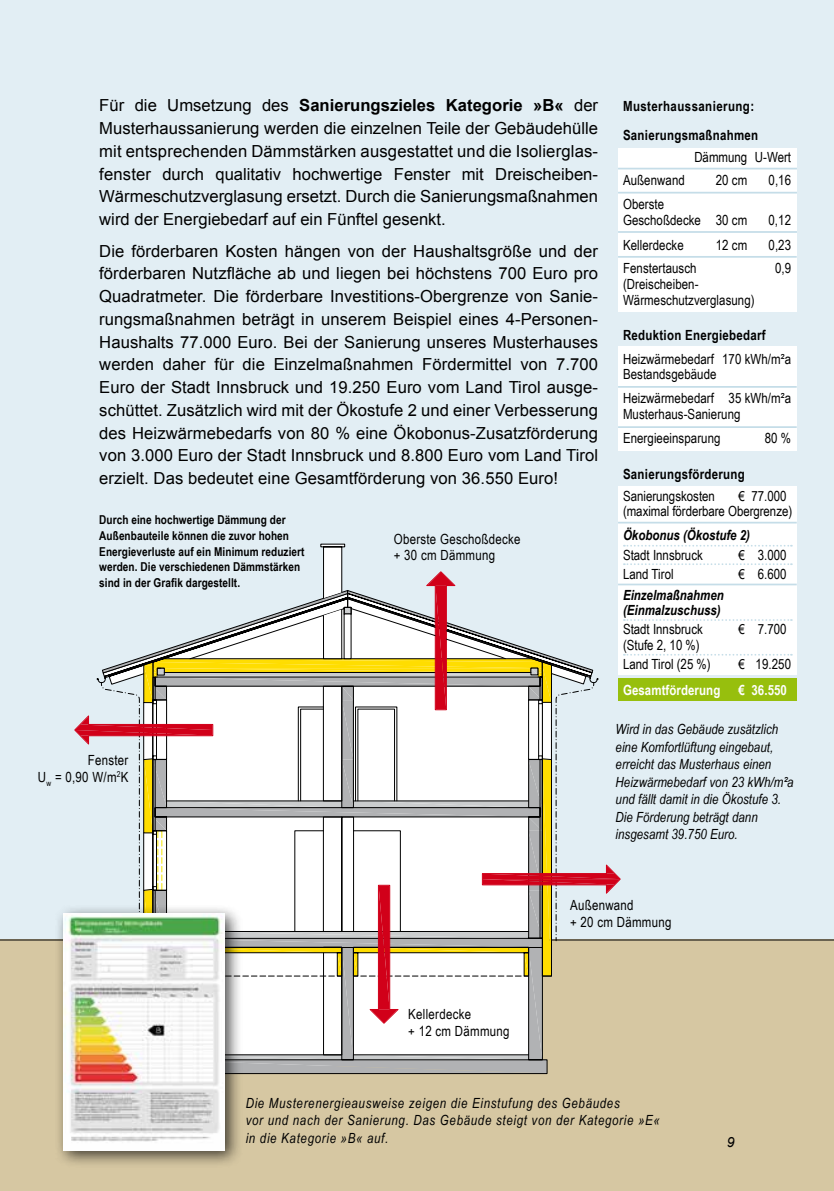
<style>
.page{position:relative;width:834px;height:1191px;background:#fff}
.page>*{position:absolute;margin:0;border:0;box-sizing:border-box;transform-origin:0 0}
.t1{font:16.62px/22.8px "Arial";letter-spacing:.005em;color:#000;text-align:justify}
.t2{font:14px/15.8px "Arial Narrow";letter-spacing:.005em;color:#000}
.t3{font:italic 14px/17.5px "Arial Narrow";letter-spacing:.005em;color:#000}
.t4{font:italic 14px/17.5px "Arial Narrow";letter-spacing:.05em;color:#000}
.t5{font:700 14px/29.8px "Arial Narrow";letter-spacing:.02em;color:#000}
.t6{font:italic 700 14px/14.9px "Arial Narrow";color:#000}
.t7{font:700 14px "Arial Narrow";letter-spacing:.005em;color:#fff}
.t8{font:italic 14px "Arial";color:#000}
.t9{font:700 12.25px/15.8px "Arial Narrow";letter-spacing:.005em;color:#000}
.s1{font-weight:700}
</style>
<div class="page">
<div style="left:0;top:0;width:833px;height:940px;background:#e2eef4"></div>
<div style="left:0;top:940px;width:833px;height:251px;background:#d6c7a2"></div>
<hr style="left:0;top:939px;width:833px;height:1px;background:#000">
<div style="left:55px;top:904px;width:188px;height:264px;background:#000;opacity:.7"></div>
<img style="left:63px;top:913px;width:161px;height:237px">
<div style="left:618px;top:148px;width:178px;height:163px;background:#fff"></div>
<div style="left:618px;top:347px;width:178px;height:104px;background:#fff"></div>
<div style="left:618px;top:486px;width:178px;height:189px;background:#fff"></div>
<div style="left:618px;top:678px;width:178px;height:23px;background:#97bf0d"></div>
<hr style="left:618px;top:386px;width:178px;height:2px;background:#c5dde8">
<hr style="left:618px;top:426px;width:178px;height:2px;background:#c5dde8">
<hr style="left:618px;top:522px;width:178px;height:1px;background:#c5dde8">
<hr style="left:618px;top:583px;width:178px;height:2px;background:#c5dde8">
<hr style="left:618px;top:168px;width:178px;height:1px;background:#c5dde8">
<hr style="left:618px;top:231px;width:178px;height:2px;background:#c5dde8">
<hr style="left:618px;top:192px;width:178px;height:1px;background:#c5dde8">
<hr style="left:618px;top:256px;width:178px;height:2px;background:#c5dde8">
<svg style="left:623px;top:545px;width:168px;height:1px"></svg>
<svg style="left:623px;top:563px;width:168px;height:2px"></svg>
<svg style="left:74px;top:571px;width:717px;height:502px"></svg>
<p class="t1" style="left:99px;top:94px;width:500px">Für die Umsetzung des <span class="s1">Sanierungszieles Kategorie »B«</span> der Musterhaussanierung werden die einzelnen Teile der Gebäudehülle mit entsprechenden Dämmstärken ausgestattet und die Isolierglas&shy;fenster durch qualitativ hochwertige Fenster mit Dreischeiben-Wärmeschutzverglasung ersetzt. Durch die Sanierungsmaßnahmen wird der Energiebedarf auf ein Fünftel gesenkt.</p>
<p class="t1" style="left:99px;top:239px;width:500px">Die förderbaren Kosten hängen von der Haushaltsgröße und der förderbaren Nutzfläche ab und liegen bei höchstens 700 Euro pro Quadratmeter. Die förderbare Investitions-Obergrenze von Sanie&shy;rungsmaßnahmen beträgt in unserem Beispiel eines 4-Personen-Haushalts 77.000 Euro. Bei der Sanierung unseres Musterhauses werden daher für die Einzelmaßnahmen Fördermittel von 7.700<br>Euro der Stadt Innsbruck und 19.250 Euro vom Land Tirol ausge&shy;schüttet. Zusätzlich wird mit der Ökostufe 2 und einer Verbesserung des Heizwärmebedarfs von 80 % eine Ökobonus-Zusatzförderung von 3.000 Euro der Stadt Innsbruck und 8.800 Euro vom Land Tirol erzielt. Das bedeutet eine Gesamtförderung von 36.550 Euro!</p>
<p class="t9" style="left:99px;top:511px;width:207px">Durch eine hochwertige Dämmung der Außenbauteile können die zuvor hohen Energieverluste auf ein Minimum reduziert werden. Die verschiedenen Dämmstärken sind in der Grafik dargestellt.</p>
<p class="t2" style="left:38px;top:751px;width:92px;line-height:16.8px;text-align:right">Fenster<br>U<sub>w</sub> = 0,90 W/m<sup>2</sup>K</p>
<p class="t2" style="left:394px;top:530px;width:128px;line-height:16.8px">Oberste Geschoßdecke + 30 cm Dämmung</p>
<p class="t5" style="left:623px;top:90px;width:137px">Musterhaussanierung:<br>Sanierungsmaßnahmen</p>
<p class="t2" style="left:694px;top:149px;width:98px">Dämmung U-Wert</p>
<p class="t2" style="left:623px;top:171px;width:63px">Außenwand</p>
<p class="t2" style="left:715px;top:171px;width:33px">20 cm</p>
<p class="t2" style="left:768px;top:171px;width:24px">0,16</p>
<p class="t2" style="left:623px;top:196px;width:126px">Oberste<br>Geschoßdecke 30 cm</p>
<p class="t2" style="left:768px;top:212px;width:24px">0,12</p>
<p class="t2" style="left:623px;top:236px;width:62px">Kellerdecke</p>
<p class="t2" style="left:715px;top:236px;width:33px">12 cm</p>
<p class="t2" style="left:768px;top:236px;width:24px">0,23</p>
<p class="t2" style="left:623px;top:260px;width:75px">Fenstertausch</p>
<p class="t2" style="left:774px;top:260px;width:18px">0,9</p>
<p class="t2" style="left:623px;top:276px;width:133px">(Dreischeiben-<br>Wärmeschutzverglasung)</p>
<p class="t5" style="left:623px;top:319px;width:144px">Reduktion Energiebedarf</p>
<p class="t2" style="left:623px;top:350px;width:169px">Heizwärmebedarf 170 kWh/m²a<br>Bestandsgebäude</p>
<p class="t2" style="left:623px;top:390px;width:169px">Heizwärmebedarf 35 kWh/m²a<br>Musterhaus-Sanierung</p>
<p class="t2" style="left:623px;top:430px;width:99px">Energieeinsparung</p>
<p class="t2" style="left:764px;top:430px;width:28px">80 %</p>
<p class="t5" style="left:623px;top:458px;width:123px">Sanierungsförderung</p>
<p class="t2" style="left:623px;top:487px;width:93px">Sanierungskosten</p>
<p class="t2" style="left:623px;top:487px;width:171px;text-indent:116px">€ 77.000 (maximal förderbare Obergrenze)</p>
<p class="t6" style="left:623px;top:527px;width:128px">Ökobonus (Ökostufe 2)</p>
<p class="t2" style="left:623px;top:546px;width:81px">Stadt Innsbruck</p>
<p class="t2" style="left:738px;top:546px;width:49px">€ 3.000</p>
<p class="t2" style="left:623px;top:565px;width:52px">Land Tirol</p>
<p class="t2" style="left:738px;top:565px;width:49px">€ 6.600</p>
<p class="t6" style="left:623px;top:587px;width:102px">Einzelmaßnahmen (Einmalzuschuss)</p>
<p class="t2" style="left:623px;top:621px;width:81px">Stadt Innsbruck</p>
<p class="t2" style="left:738px;top:621px;width:49px">€ 7.700</p>
<p class="t2" style="left:623px;top:635px;width:89px;line-height:19.4px">(Stufe 2, 10 %)<br>Land Tirol (25 %)</p>
<p class="t2" style="left:738px;top:656px;width:54px">€ 19.250</p>
<p class="t7" style="left:623px;top:679px;width:99px">Gesamtförderung</p>
<p class="t7" style="left:738px;top:679px;width:50px">€ 36.550</p>
<p class="t3" style="left:615px;top:720px;width:179px">Wird in das Gebäude zusätzlich eine Komfortlüftung eingebaut, erreicht das Musterhaus einen<br>Heizwärmebedarf von 23 kWh/m²a und fällt damit in die Ökostufe 3.<br>Die Förderung beträgt dann insgesamt 39.750 Euro.</p>
<p class="t2" style="left:408px;top:1005px;width:103px;line-height:16.8px">Kellerdecke<br>+ 12 cm Dämmung</p>
<p class="t2" style="left:570px;top:896px;width:103px;line-height:16.8px">Außenwand<br>+ 20 cm Dämmung</p>
<p class="t4" style="left:246px;top:1093px;width:415px">Die Musterenergieausweise zeigen die Einstufung des Gebäudes<br>vor und nach der Sanierung. Das Gebäude steigt von der Kategorie »E« in die Kategorie »B« auf.</p>
<p class="t8" style="left:726px;top:1132px;width:9px">9</p>
</div>
